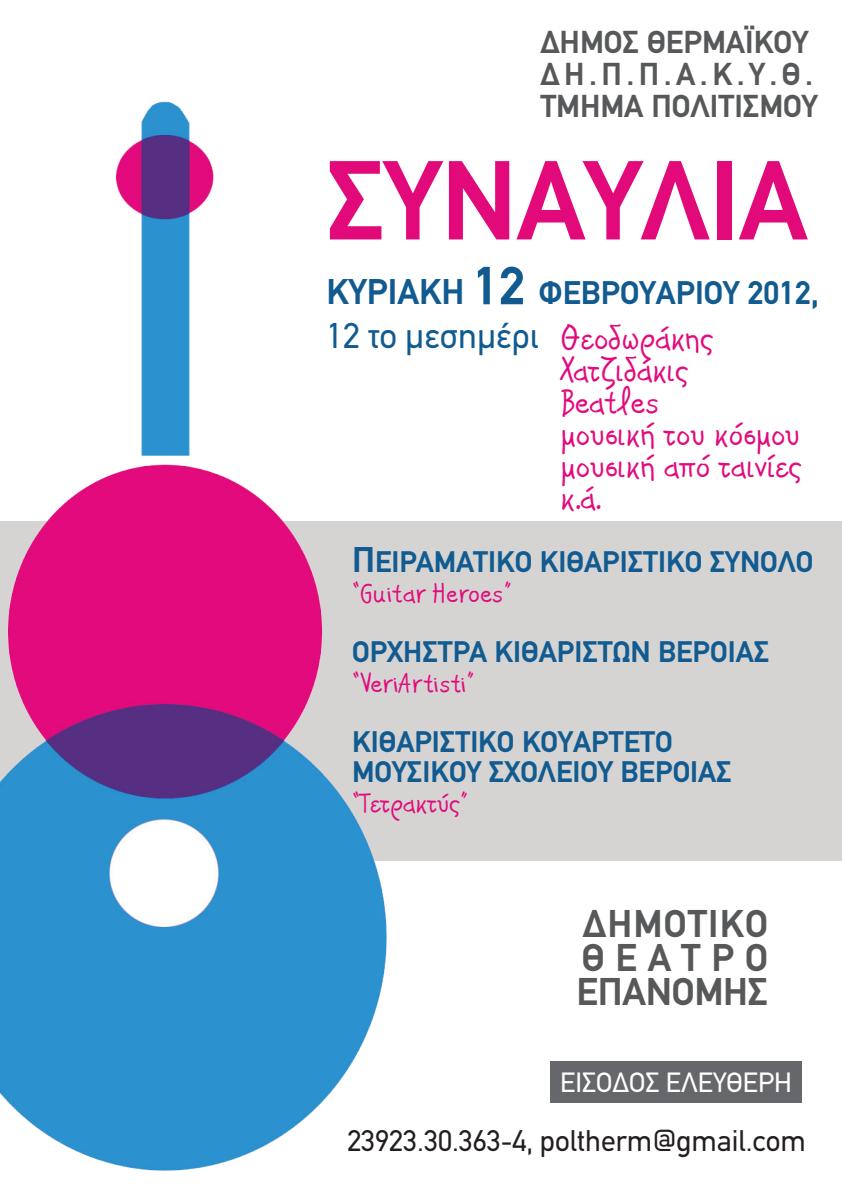
<style>
.page{position:relative;width:842px;height:1191px;background:#fff}
.page>*{position:absolute;margin:0;border:0;box-sizing:border-box;transform-origin:0 0}
.t1{font:700 113px "PF Din Text";color:#e20a7b}
.t2{font:700 39px "PF Din Text";letter-spacing:.03em;color:#57585a}
.t3{font:700 39px "PF Din Text";letter-spacing:-.005em;color:#57585a}
.t4{font:37px "PF Kids Pro Grade Five";color:#e20a7c}
.t5{font:36px "PF Din Text";color:#115b90}
.t6{font:700 33px "PF Din Text";color:#115b90}
.t7{font:700 32px "PF Din Text";color:#57585a}
.t8{font:700 30px "PF Din Text";color:#115b90}
.t9{font:30px "PF Kids Pro Grade Five";color:#e20a7c}
.t10{font:30px "PF Din Text";color:#231f20}
.t11{font:28px "PF Din Text";color:#fff}
.s1{font-size:36px}
.s2{font-size:54px}
</style>
<div class="page">
<div style="left:0;top:521px;width:842px;height:340px;background:#d5d4d3"></div>
<div style="left:550px;top:1060px;width:252px;height:42px;background:#66676a"></div>
<img style="left:0;top:101px;width:387px;height:1070px">
<p class="t7" style="left:540px;top:23px;width:269px">ΔΗΜΟΣ ΘΕΡΜΑΪΚΟΥ</p>
<p class="t7" style="left:540px;top:55px;width:274px">ΔΗ.Π.Π.Α.Κ.Υ.Θ.</p>
<p class="t7" style="left:540px;top:87px;width:279px">ΤΜΗΜΑ ΠΟΛΙΤΙΣΜΟΥ</p>
<p class="t1" style="left:326px;top:135px;width:482px">ΣΥΝΑΥΛΙΑ</p>
<p class="t6" style="left:326px;top:274px;width:494px"><span class="s1">ΚΥΡΙΑΚΗ</span> <span class="s2">12</span> ΦΕΒΡΟΥΑΡΙΟΥ 2012,</p>
<p class="t5" style="left:326px;top:314px;width:214px">12 το μεσημέρι</p>
<p class="t4" style="left:561px;top:307px;width:155px">Θεοδωράκης</p>
<p class="t4" style="left:561px;top:339px;width:130px">Χατζιδάκις</p>
<p class="t4" style="left:561px;top:371px;width:101px">Beatles</p>
<p class="t4" style="left:561px;top:403px;width:241px">μουσική του κόσμου</p>
<p class="t4" style="left:561px;top:435px;width:243px">μουσική από ταινίες</p>
<p class="t4" style="left:561px;top:467px;width:42px">κ.ά.</p>
<p class="t8" style="left:352px;top:544px;width:463px"><span class="s1">Π</span>ΕΙΡΑΜΑΤΙΚΟ ΚΙΘΑΡΙΣΤΙΚΟ ΣΥΝΟΛΟ</p>
<p class="t9" style="left:352px;top:568px;width:161px">“Guitar Heroes”</p>
<p class="t8" style="left:352px;top:634px;width:419px">ΟΡΧΗΣΤΡΑ ΚΙΘΑΡΙΣΤΩΝ ΒΕΡΟΙΑΣ</p>
<p class="t9" style="left:352px;top:658px;width:124px">“VeriArtisti”</p>
<p class="t8" style="left:352px;top:724px;width:322px">ΚΙΘΑΡΙΣΤΙΚΟ ΚΟΥΑΡΤΕΤΟ</p>
<p class="t8" style="left:352px;top:754px;width:381px">ΜΟΥΣΙΚΟΥ ΣΧΟΛΕΙΟΥ ΒΕΡΟΙΑΣ</p>
<p class="t9" style="left:352px;top:778px;width:118px">“Τετρακτύς”</p>
<p class="t2" style="left:583px;top:901px;width:187px">ΔΗΜΟΤΙΚΟ</p>
<p class="t2" style="left:582px;top:935px;width:188px">ΘΕΑΤΡΟ</p>
<p class="t3" style="left:576px;top:969px;width:193px">ΕΠΑΝΟΜΗΣ</p>
<p class="t11" style="left:560px;top:1066px;width:233px">ΕΙΣΟΔΟΣ ΕΛΕΥΘΕΡΗ</p>
<p class="t10" style="left:347px;top:1123px;width:460px">23923.30.363-4, poltherm@gmail.com</p>
</div>
